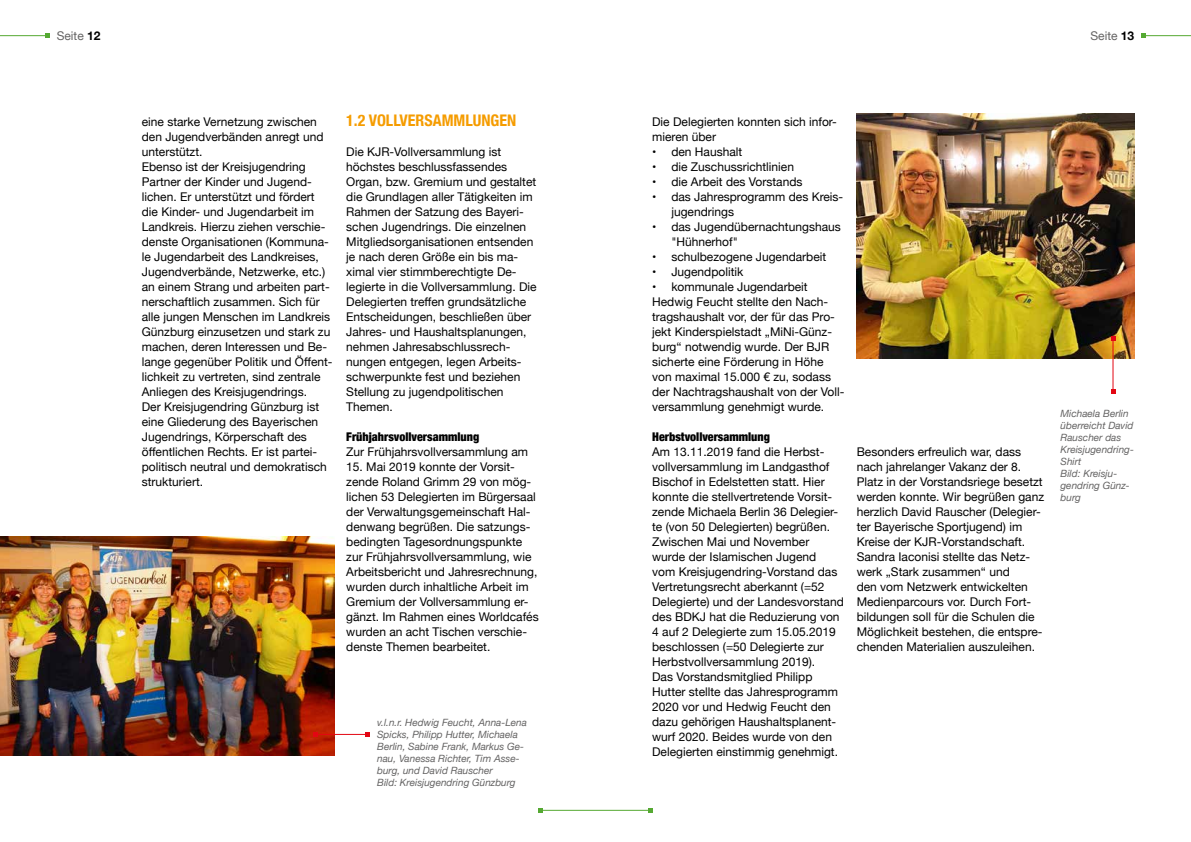
<style>
.page{position:relative;width:1191px;height:842px;background:#fff}
.page>*{position:absolute;margin:0;border:0;box-sizing:border-box;transform-origin:0 0}
.t1{font:700 condensed 16px "Helvetica Neue";color:#f59c00}
.t2{font:12px/15px "Helvetica Neue";color:#000}
.t3{font:900 condensed 12px "Helvetica Neue";color:#000}
.t4{font:12px "Helvetica Neue";color:#646363}
.t5{font:italic 10px/12px "Helvetica Neue";color:#646363}
.s1{font-weight:700;color:#000}
</style>
<div class="page">
<hr style="left:0;top:35px;width:47px;height:1px;background:#55a932">
<svg style="left:45px;top:34px;width:4px;height:4px"></svg>
<hr style="left:1143px;top:35px;width:48px;height:1px;background:#55a932">
<svg style="left:1141px;top:34px;width:4px;height:4px"></svg>
<hr style="left:541px;top:810px;width:109px;height:1px;background:#55a932">
<svg style="left:539px;top:808px;width:4px;height:4px"></svg>
<svg style="left:648px;top:808px;width:4px;height:4px"></svg>
<img style="left:0;top:537px;width:334px;height:219px">
<hr style="left:315px;top:734px;width:53px;height:1px;background:#e30613">
<svg style="left:313px;top:732px;width:4px;height:4px"></svg>
<svg style="left:366px;top:732px;width:4px;height:4px"></svg>
<img style="left:856px;top:113px;width:278px;height:245px">
<hr style="left:1112px;top:338px;width:1px;height:53px;background:#e30613">
<svg style="left:1111px;top:336px;width:4px;height:4px"></svg>
<svg style="left:1111px;top:389px;width:4px;height:4px"></svg>
<p class="t4" style="left:57px;top:27px;width:45px">Seite <span class="s1">12</span></p>
<p class="t4" style="left:1090px;top:27px;width:45px">Seite <span class="s1">13</span></p>
<p class="t2" style="left:142px;top:115px;width:192px">eine starke Vernetzung zwischen den Jugendverbänden anregt und unterstützt.<br>Ebenso ist der Kreisjugendring<br>Partner der Kinder und Jugend&shy;lichen. Er unterstützt und fördert die Kinder- und Jugendarbeit im<br>Landkreis. Hierzu ziehen verschie&shy;denste Organisationen (Kommuna&shy;le Jugendarbeit des Landkreises,<br>Jugendverbände, Netzwerke, etc.) an einem Strang und arbeiten part&shy;nerschaftlich zusammen. Sich für alle jungen Menschen im Landkreis<br>Günzburg einzusetzen und stark zu machen, deren Interessen und Be&shy;lange gegenüber Politik und Öffent&shy;lichkeit zu vertreten, sind zentrale<br>Anliegen des Kreisjugendrings.<br>Der Kreisjugendring Günzburg ist eine Gliederung des Bayerischen<br>Jugendrings, Körperschaft des öffentlichen Rechts. Er ist partei&shy;politisch neutral und demokratisch strukturiert.</p>
<h1 class="t1" style="left:346px;top:107px;width:172px">1.2 VOLLVERSAMMLUNGEN</h1>
<p class="t2" style="left:346px;top:145px;width:192px">Die KJR-Vollversammlung ist höchstes beschlussfassendes<br>Organ, bzw. Gremium und gestaltet die Grundlagen aller Tätigkeiten im<br>Rahmen der Satzung des Bayeri&shy;schen Jugendrings. Die einzelnen<br>Mitgliedsorganisationen entsenden je nach deren Größe ein bis ma&shy;ximal vier stimmberechtigte De&shy;legierte in die Vollversammlung. Die<br>Delegierten treffen grundsätzliche<br>Entscheidungen, beschließen über<br>Jahres- und Haushaltsplanungen, nehmen Jahresabschlussrech&shy;nungen entgegen, legen Arbeits&shy;schwerpunkte fest und beziehen<br>Stellung zu jugendpolitischen<br>Themen.</p>
<p class="t3" style="left:346px;top:427px;width:134px">Frühjahrsvollversammlung</p>
<p class="t2" style="left:346px;top:445px;width:183px">Zur Frühjahrsvollversammlung am</p>
<p class="t2" style="left:346px;top:460px;width:194px">15. Mai 2019 konnte der Vorsit&shy;zende Roland Grimm 29 von mög&shy;lichen 53 Delegierten im Bürgersaal der Verwaltungsgemeinschaft Hal&shy;denwang begrüßen. Die satzungs&shy;bedingten Tagesordnungspunkte zur Frühjahrsvollversammlung, wie Arbeitsbericht und Jahresrechnung, wurden durch inhaltliche Arbeit im Gremium der Vollversammlung er&shy;gänzt. Im Rahmen eines Worldcafés wurden an acht Tischen verschie&shy;denste Themen bearbeitet.</p>
<p class="t5" style="left:377px;top:717px;width:151px">v.l.n.r. Hedwig Feucht, Anna-Lena<br>Spicks, Philipp Hutter, Michaela<br>Berlin, Sabine Frank, Markus Ge&shy;nau, Vanessa Richter, Tim Asse&shy;burg, und David Rauscher<br>Bild: Kreisjugendring Günzburg</p>
<p class="t2" style="left:652px;top:115px;width:186px">Die Delegierten konnten sich infor&shy;mieren über</p>
<p class="t2" style="left:652px;top:145px;width:92px">• den Haushalt</p>
<p class="t2" style="left:652px;top:160px;width:143px">• die Zuschussrichtlinien</p>
<p class="t2" style="left:652px;top:175px;width:152px">• die Arbeit des Vorstands</p>
<p class="t2" style="left:671px;top:190px;width:173px;text-indent:-19px">• das Jahresprogramm des Kreis&shy;jugendrings</p>
<p class="t2" style="left:671px;top:220px;width:171px;text-indent:-19px">• das Jugendübernachtungshaus "Hühnerhof"</p>
<p class="t2" style="left:652px;top:250px;width:176px">• schulbezogene Jugendarbeit</p>
<p class="t2" style="left:652px;top:265px;width:93px">• Jugendpolitik</p>
<p class="t2" style="left:652px;top:280px;width:194px">• kommunale Jugendarbeit<br>Hedwig Feucht stellte den Nach&shy;tragshaushalt vor, der für das Pro&shy;jekt Kinderspielstadt „MiNi-Günz&shy;burg“ notwendig wurde. Der BJR sicherte eine Förderung in Höhe von maximal 15.000 € zu, sodass der Nachtragshaushalt von der Voll&shy;versammlung genehmigt wurde.</p>
<p class="t3" style="left:652px;top:427px;width:119px">Herbstvollversammlung</p>
<p class="t2" style="left:652px;top:445px;width:193px">Am 13.11.2019 fand die Herbst&shy;vollversammlung im Landgasthof Bischof in Edelstetten statt. Hier konnte die stellvertretende Vorsit&shy;zende Michaela Berlin 36 Delegier&shy;te (von 50 Delegierten) begrüßen.<br>Zwischen Mai und November wurde der Islamischen Jugend<br>vom Kreisjugendring-Vorstand das Vertretungsrecht aberkannt (=52<br>Delegierte) und der Landesvorstand des BDKJ hat die Reduzierung von 4 auf 2 Delegierte zum 15.05.2019 beschlossen (=50 Delegierte zur Herbstvollversammlung 2019).<br>Das Vorstandsmitglied Philipp Hutter stellte das Jahresprogramm 2020 vor und Hedwig Feucht den dazu gehörigen Haushaltsplanent&shy;wurf 2020. Beides wurde von den Delegierten einstimmig genehmigt.</p>
<p class="t2" style="left:856px;top:445px;width:189px">Besonders erfreulich war, dass nach jahrelanger Vakanz der 8.<br>Platz in der Vorstandsriege besetzt werden konnte. Wir begrüßen ganz herzlich David Rauscher (Delegier&shy;ter Bayerische Sportjugend) im Kreise der KJR-Vorstandschaft.<br>Sandra Iaconisi stellte das Netz&shy;werk „Stark zusammen“ und<br>den vom Netzwerk entwickelten Medienparcours vor. Durch Fort&shy;bildungen soll für die Schulen die Möglichkeit bestehen, die entspre&shy;chenden Materialien auszuleihen.</p>
<p class="t5" style="left:1060px;top:408px;width:75px">Michaela Berlin überreicht David<br>Rauscher das<br>Kreisjugendring-<br>Shirt<br>Bild: Kreisju&shy;gendring Günz&shy;burg</p>
</div>
